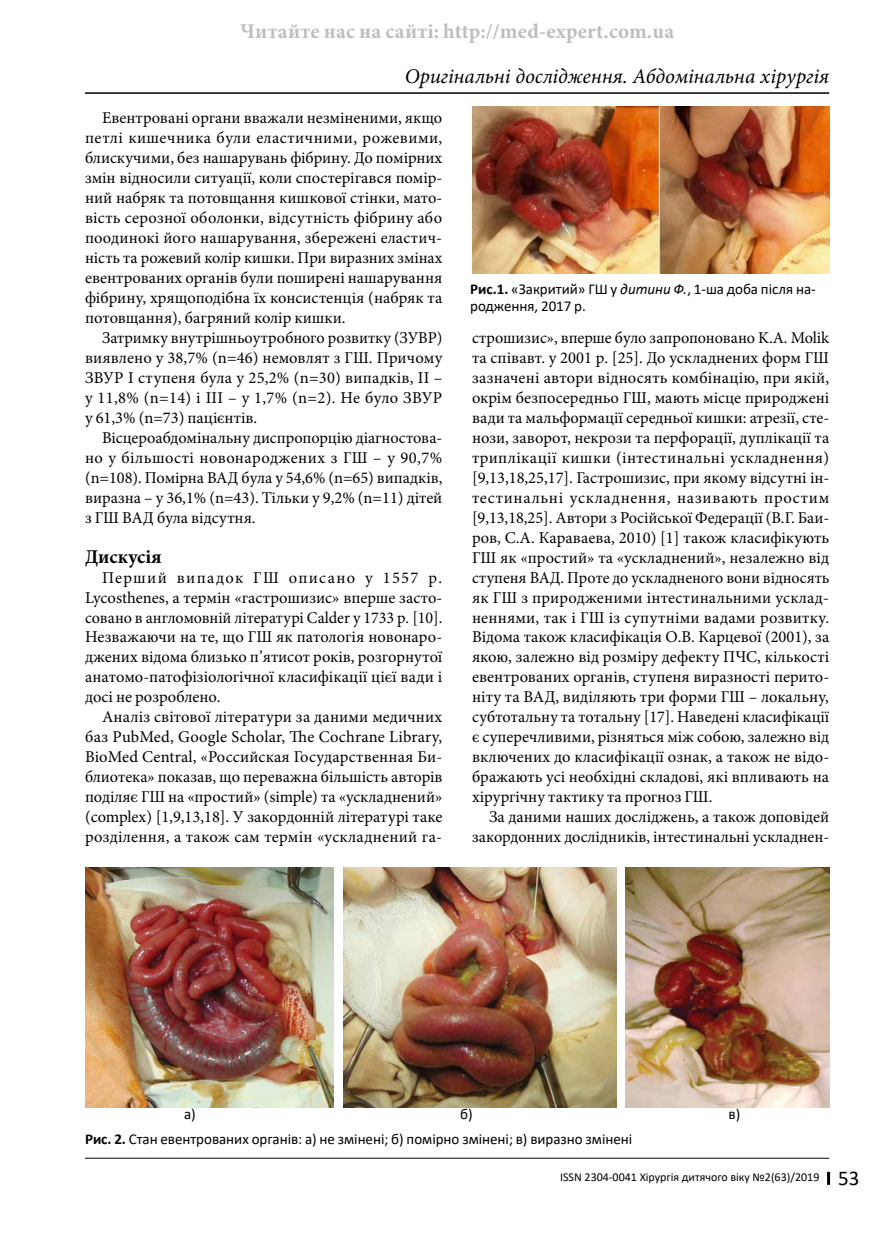
<style>
.page{position:relative;width:893px;height:1234px;background:#fff}
.page>*{position:absolute;margin:0;border:0;box-sizing:border-box;transform-origin:0 0}
.t1{font:italic 21px "Minion Pro";color:#000}
.t2{font:700 21px "Minion Pro";letter-spacing:.01em;color:#bcbec0}
.t3{font:700 19.5px "Minion Pro";color:#000}
.t4{font:16.5px/20px "Minion Pro";color:#000;text-align:justify}
.t5{font:15px/16.5px "Calibri";color:#000}
.t6{font:12px "Calibri";color:#000}
.s1{font-weight:700}
.s2{font-style:italic}
.s3{font-size:21px}
</style>
<div class="page">
<hr style="left:85px;top:92px;width:744px;height:2px;background:#000">
<svg style="left:827px;top:1171px;width:3px;height:13px"></svg>
<hr style="left:85px;top:1157px;width:744px;height:1px;background:#000">
<img style="left:472px;top:106px;width:357px;height:167px">
<img style="left:85px;top:867px;width:249px;height:240px">
<img style="left:343px;top:867px;width:273px;height:240px">
<img style="left:626px;top:867px;width:203px;height:240px">
<p class="t2" style="left:240px;top:16px;width:435px">Читайте нас на сайті: http://med-expert.com.ua</p>
<p class="t1" style="left:405px;top:62px;width:426px">Оригінальні дослідження. Абдомінальна хірургія</p>
<p class="t4" style="left:85px;top:108px;width:359px;text-indent:17px">Евентровані органи вважали незміненими, якщо петлі кишечника були еластичними, рожевими, блискучими, без нашарувань фібрину. До помірних змін відносили ситуації, коли спостерігався помір&shy;ний набряк та потовщання кишкової стінки, мато&shy;вість серозної оболонки, відсутність фібрину або поодинокі його нашарування, збережені еластич&shy;ність та рожевий колір кишки. При виразних змінах евентрованих органів були поширені нашарування фібрину, хрящоподібна їх консистенція (набряк та потовщання), багряний колір кишки.</p>
<p class="t4" style="left:85px;top:328px;width:359px;text-indent:17px">Затримку внутрішньоутробного розвитку (ЗУВР) виявлено у 38,7% (n=46) немовлят з ГШ. Причому ЗВУР І ступеня була у 25,2% (n=30) випадків, ІІ – у 11,8% (n=14) і ІІІ – у 1,7% (n=2). Не було ЗВУР у 61,3% (n=73) пацієнтів.</p>
<p class="t4" style="left:85px;top:427px;width:359px;text-indent:17px">Вісцероабдомінальну диспропорцію діагностова&shy;но у більшості новонароджених з ГШ – у 90,7% (n=108). Помірна ВАД була у 54,6% (n=65) випадків, виразна – у 36,1% (n=43). Тільки у 9,2% (n=11) дітей з ГШ ВАД була відсутня.</p>
<p class="t3" style="left:85px;top:542px;width:78px">Дискусія</p>
<p class="t4" style="left:85px;top:567px;width:359px;text-indent:17px">Перший випадок ГШ описано у 1557 р.<br>Lycosthenes, а термін «гастрошизис» вперше засто&shy;совано в англомовній літературі Calder у 1733 р. [10].<br>Незважаючи на те, що ГШ як патологія новонаро&shy;джених відома близько п’ятисот років, розгорнутої анатомо-патофізіологічної класифікації цієї вади і досі не розроблено.</p>
<p class="t4" style="left:85px;top:707px;width:359px;text-indent:17px">Аналіз світової літератури за даними медичних баз PubMed, Google Scholar, The Cochrane Library, BioMed Central, «Российская Государственная Би&shy;блиотека» показав, що переважна більшість авторів поділяє ГШ на «простий» (simple) та «ускладнений» (complex) [1,9,13,18]. У закордонній літературі таке розділення, а також сам термін «ускладнений га-</p>
<p class="t5" style="left:470px;top:281px;width:347px"><span class="s1">Рис.1.</span> «Закритий» ГШ у <span class="s2">дитини Ф.</span>, 1-ша доба після на&shy;родження, 2017 р.</p>
<p class="t4" style="left:472px;top:328px;width:359px">строшизис», вперше було запропоновано K.A. Molik та співавт. у 2001 р. [25]. До ускладнених форм ГШ зазначені автори відносять комбінацію, при якій, окрім безпосередньо ГШ, мають місце природжені вади та мальформації середньої кишки: атрезії, сте&shy;нози, заворот, некрози та перфорації, дуплікації та триплікації кишки (інтестинальні ускладнення) [9,13,18,25,17]. Гастрошизис, при якому відсутні ін&shy;тестинальні ускладнення, називають простим [9,13,18,25]. Автори з Російської Федерації (В.Г. Баи&shy;ров, С.А. Караваева, 2010) [1] також класифікують ГШ як «простий» та «ускладнений», незалежно від ступеня ВАД. Проте до ускладненого вони відносять як ГШ з природженими інтестинальними усклад&shy;неннями, так і ГШ із супутніми вадами розвитку.<br>Відома також класифікація О.В. Карцевої (2001), за якою, залежно від розміру дефекту ПЧС, кількості евентрованих органів, ступеня виразності перито&shy;ніту та ВАД, виділяють три форми ГШ – локальну, субтотальну та тотальну [17]. Наведені класифікації є суперечливими, різняться між собою, залежно від включених до класифікації ознак, а також не відо&shy;бражають усі необхідні складові, які впливають на хірургічну тактику та прогноз ГШ.</p>
<p class="t4" style="left:472px;top:806px;width:359px;text-align:right">За даними наших досліджень, а також доповідей закордонних дослідників, інтестинальні ускладнен-</p>
<p class="t5" style="left:184px;top:1105px;width:13px">а)</p>
<p class="t5" style="left:460px;top:1105px;width:14px">б)</p>
<p class="t5" style="left:729px;top:1105px;width:13px">в)</p>
<p class="t5" style="left:85px;top:1130px;width:549px"><span class="s1">Рис. 2.</span> Стан евентрованих органів: а) не змінені; б) помірно змінені; в) виразно змінені</p>
<p class="t6" style="left:560px;top:1167px;width:301px">ISSN 2304-0041 Хірургія дитячого віку №2(63)/2019 <span class="s3">53</span></p>
</div>
